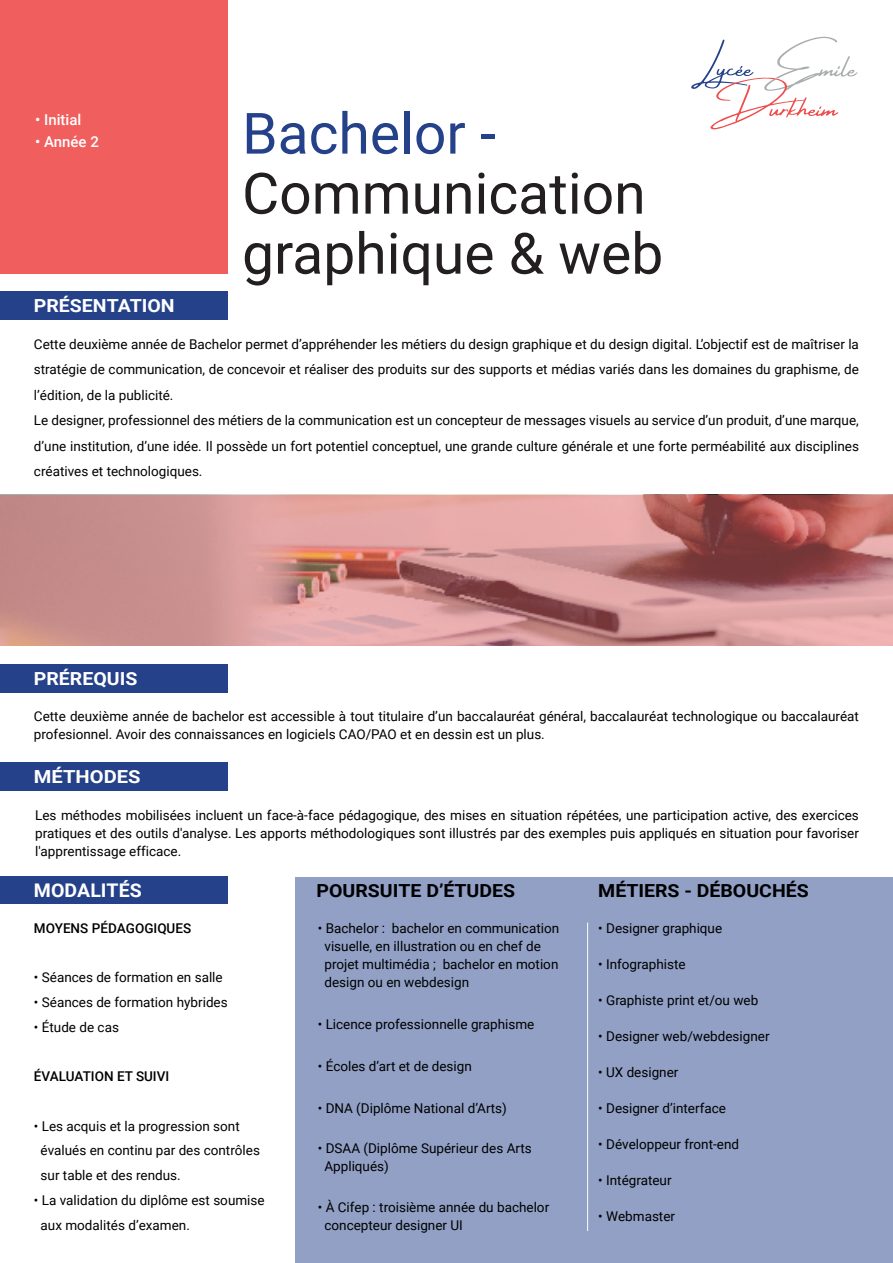
<style>
.page{position:relative;width:893px;height:1263px;background:#fff}
.page>*{position:absolute;margin:0;border:0;box-sizing:border-box;transform-origin:0 0}
.t1{font:57px/60px "Roboto";color:#231f20}
.t2{font:57px "Roboto";color:#244189}
.t3{font:700 18.75px "Roboto";color:#fff;scale:1.04 1}
.t4{font:700 18px "Roboto";color:#000001;scale:1.08 1}
.t5{font:700 18px "Roboto";color:#fff;scale:1.08 1}
.t6{font:700 18px "Roboto";color:#fff;scale:1.12 1}
.t7{font:500 15px "Roboto";color:#fff}
.t8{font:13.5px/18px "Roboto";color:#000001}
.t9{font:500 13.5px "Roboto";color:#000001}
</style>
<div class="page">
<div style="left:0;top:0;width:228px;height:274px;background:#f05e5d"></div>
<div style="left:0;top:291px;width:228px;height:29px;background:#244189"></div>
<div style="left:0;top:664px;width:228px;height:28px;background:#244189"></div>
<div style="left:0;top:762px;width:228px;height:29px;background:#244189"></div>
<div style="left:295px;top:877px;width:598px;height:386px;background:#91a0c4"></div>
<div style="left:0;top:877px;width:227px;height:27px;background:#244189"></div>
<hr style="left:587px;top:922px;width:1px;height:309px;background:#fff">
<svg style="left:0;top:495px;width:893px;height:150px"></svg>
<svg style="left:691px;top:37px;width:166px;height:93px"></svg>
<p class="t7" style="left:35px;top:110px;width:48px">• Initial</p>
<p class="t7" style="left:35px;top:131px;width:65px">• Année 2</p>
<h1 class="t2" style="left:242px;top:93px;width:255px">Bachelor -</h1>
<h1 class="t1" style="left:242px;top:161px;width:423px">Communication graphique &amp; web</h1>
<h3 class="t5" style="left:34px;top:293px;width:132px">PRÉSENTATION</h3>
<p class="t8" style="left:34px;top:331px;width:826px;line-height:25.5px">Cette deuxième année de Bachelor permet d’appréhender les métiers du design graphique et du design digital. L’objectif est de maîtriser la stratégie de communication, de concevoir et réaliser des produits sur des supports et médias variés dans les domaines du graphisme, de l’édition, de la publicité.<br>Le designer, professionnel des métiers de la communication est un concepteur de messages visuels au service d’un produit, d’une marque, d’une institution, d’une idée. Il possède un fort potentiel conceptuel, une grande culture générale et une forte perméabilité aux disciplines créatives et technologiques.</p>
<h3 class="t5" style="left:34px;top:666px;width:97px">PRÉREQUIS</h3>
<p class="t8" style="left:34px;top:707px;width:826px">Cette deuxième année de bachelor est accessible à tout titulaire d’un baccalauréat général, baccalauréat technologique ou baccalauréat profesionnel. Avoir des connaissances en logiciels CAO/PAO et en dessin est un plus.</p>
<h3 class="t6" style="left:34px;top:764px;width:97px">MÉTHODES</h3>
<p class="t8" style="left:35px;top:805px;width:825px;text-align:justify">Les méthodes mobilisées incluent un face-à-face pédagogique, des mises en situation répétées, une participation active, des exercices pratiques et des outils d'analyse. Les apports méthodologiques sont illustrés par des exemples puis appliqués en situation pour favoriser l'apprentissage efficace.</p>
<h2 class="t3" style="left:34px;top:877px;width:105px">MODALITÉS</h2>
<h3 class="t4" style="left:317px;top:878px;width:185px">POURSUITE D’ÉTUDES</h3>
<h3 class="t4" style="left:598px;top:878px;width:196px">MÉTIERS - DÉBOUCHÉS</h3>
<p class="t9" style="left:34px;top:918px;width:159px">MOYENS PÉDAGOGIQUES</p>
<p class="t8" style="left:34px;top:968px;width:190px">• Séances de formation en salle</p>
<p class="t8" style="left:34px;top:992px;width:195px">• Séances de formation hybrides</p>
<p class="t8" style="left:34px;top:1017px;width:87px">• Étude de cas</p>
<p class="t9" style="left:34px;top:1067px;width:137px">ÉVALUATION ET SUIVI</p>
<p class="t8" style="left:41px;top:1113px;width:221px;line-height:24.8px;text-indent:-7px">• Les acquis et la progression sont évalués en continu par des contrôles sur table et des rendus.</p>
<p class="t8" style="left:41px;top:1187px;width:226px;line-height:24.8px;text-indent:-7px">• La validation du diplôme est soumise aux modalités d’examen.</p>
<p class="t8" style="left:324px;top:918px;width:236px;text-indent:-7px">• Bachelor : bachelor en communication visuelle, en illustration ou en chef de projet multimédia ; bachelor en motion design ou en webdesign</p>
<p class="t8" style="left:318px;top:1014px;width:218px">• Licence professionnelle graphisme</p>
<p class="t8" style="left:318px;top:1056px;width:156px">• Écoles d’art et de design</p>
<p class="t8" style="left:318px;top:1098px;width:191px">• DNA (Diplôme National d’Arts)</p>
<p class="t8" style="left:324px;top:1139px;width:209px;text-indent:-7px">• DSAA (Diplôme Supérieur des Arts<br>Appliqués)</p>
<p class="t8" style="left:324px;top:1197px;width:226px;text-indent:-7px">• À Cifep : troisième année du bachelor concepteur designer UI</p>
<p class="t8" style="left:598px;top:918px;width:125px">• Designer graphique</p>
<p class="t8" style="left:598px;top:954px;width:89px">• Infographiste</p>
<p class="t8" style="left:598px;top:990px;width:162px">• Graphiste print et/ou web</p>
<p class="t8" style="left:598px;top:1026px;width:173px">• Designer web/webdesigner</p>
<p class="t8" style="left:598px;top:1062px;width:82px">• UX designer</p>
<p class="t8" style="left:598px;top:1098px;width:129px">• Designer d’interface</p>
<p class="t8" style="left:598px;top:1134px;width:142px">• Développeur front-end</p>
<p class="t8" style="left:598px;top:1170px;width:75px">• Intégrateur</p>
<p class="t8" style="left:598px;top:1206px;width:78px">• Webmaster</p>
</div>
